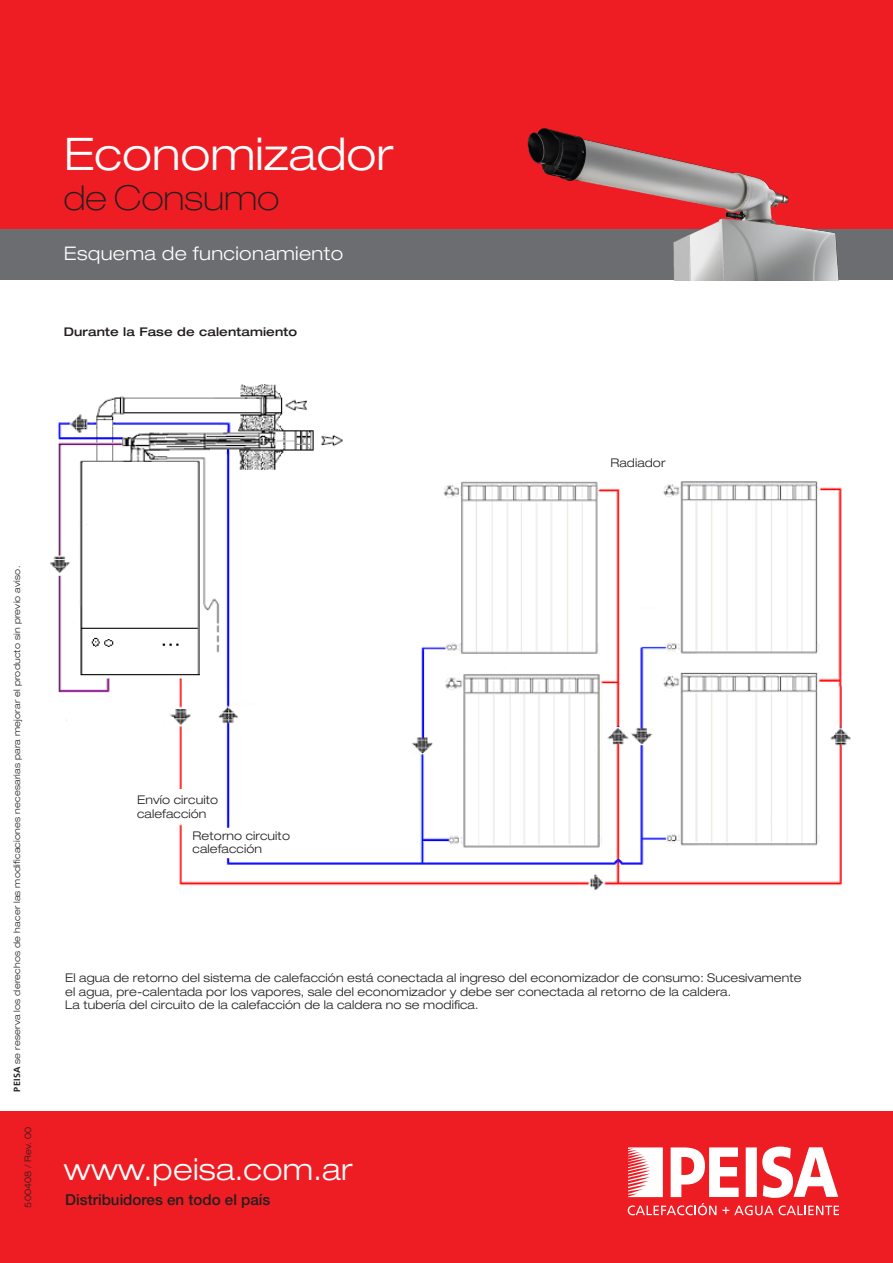
<style>
.page{position:relative;width:893px;height:1263px;background:#fff}
.page>*{position:absolute;margin:0;border:0;box-sizing:border-box;transform-origin:0 0}
.t1{font:300 expanded 45px "Helvetica Neue LT Std";color:#fff}
.t2{font:100 expanded 34.5px "Helvetica Neue LT Std";color:#231f20}
.t3{font:300 expanded 30.3px "Helvetica Neue LT Std";letter-spacing:.01em;color:#fff}
.t4{font:300 expanded 18.75px "Helvetica Neue LT Std";letter-spacing:.02em;color:#fff}
.t5{font:500 15.15px "Helvetica Neue LT Std";color:#231f20}
.t6{font:300 expanded 12px/13.5px "Helvetica Neue LT Std";letter-spacing:.01em;color:#231f20}
.t7{font:500 expanded 12px "Helvetica Neue LT Std";letter-spacing:.01em;color:#231f20}
.t8{font:300 expanded 9px "Helvetica Neue LT Std";letter-spacing:.025em;color:#231f20}
.s1{font-family:"Frutiger";font-weight:700;font-stretch:normal}
</style>
<div class="page">
<div style="left:0;top:228px;width:893px;height:52px;background:#6c6d70"></div>
<div style="left:0;top:0;width:893px;height:229px;background:#ee1d23"></div>
<div style="left:0;top:1112px;width:893px;height:151px;background:#ee1d23"></div>
<img style="left:527px;top:128px;width:312px;height:152px">
<img style="left:50px;top:385px;width:801px;height:505px">
<div style="left:498px;top:423px;width:249px;height:51px;background:#fff"></div>
<div style="left:190px;top:828px;width:88px;height:30px;background:#fff"></div>
<div style="left:121px;top:789px;width:102px;height:34px;background:#fff"></div>
<svg style="left:628px;top:1146px;width:211px;height:69px"></svg>
<p class="t1" style="left:64px;top:127px;width:331px">Economizador</p>
<p class="t2" style="left:64px;top:177px;width:217px">de Consumo</p>
<p class="t4" style="left:64px;top:242px;width:281px">Esquema de funcionamiento</p>
<p class="t7" style="left:64px;top:324px;width:235px">Durante la Fase de calentamiento</p>
<p class="t6" style="left:610px;top:456px;width:57px">Radiador</p>
<p class="t8" style="left:12px;top:1092px;width:527px;rotate:-90deg"><span class="s1">PEISA</span> se reserva los derechos de hacer las modificaciones necesarias para mejorar el producto sin previo aviso.</p>
<p class="t8" style="left:23px;top:1207px;width:82px;rotate:-90deg">500408 / Rev. 00</p>
<p class="t6" style="left:137px;top:793px;width:82px">Envío circuito</p>
<p class="t6" style="left:137px;top:807px;width:71px">calefacción</p>
<p class="t6" style="left:193px;top:829px;width:99px">Retorno circuito calefacción</p>
<p class="t6" style="left:65px;top:971px;width:738px">El agua de retorno del sistema de calefacción está conectada al ingreso del economizador de consumo: Sucesivamente</p>
<p class="t6" style="left:65px;top:985px;width:667px">el agua, pre-calentada por los vapores, sale del economizador y debe ser conectada al retorno de la caldera.</p>
<p class="t6" style="left:65px;top:998px;width:415px">La tubería del circuito de la calefacción de la caldera no se modifica.</p>
<p class="t3" style="left:64px;top:1151px;width:290px">www.peisa.com.ar</p>
<p class="t5" style="left:65px;top:1191px;width:207px">Distribuidores en todo el país</p>
</div>
